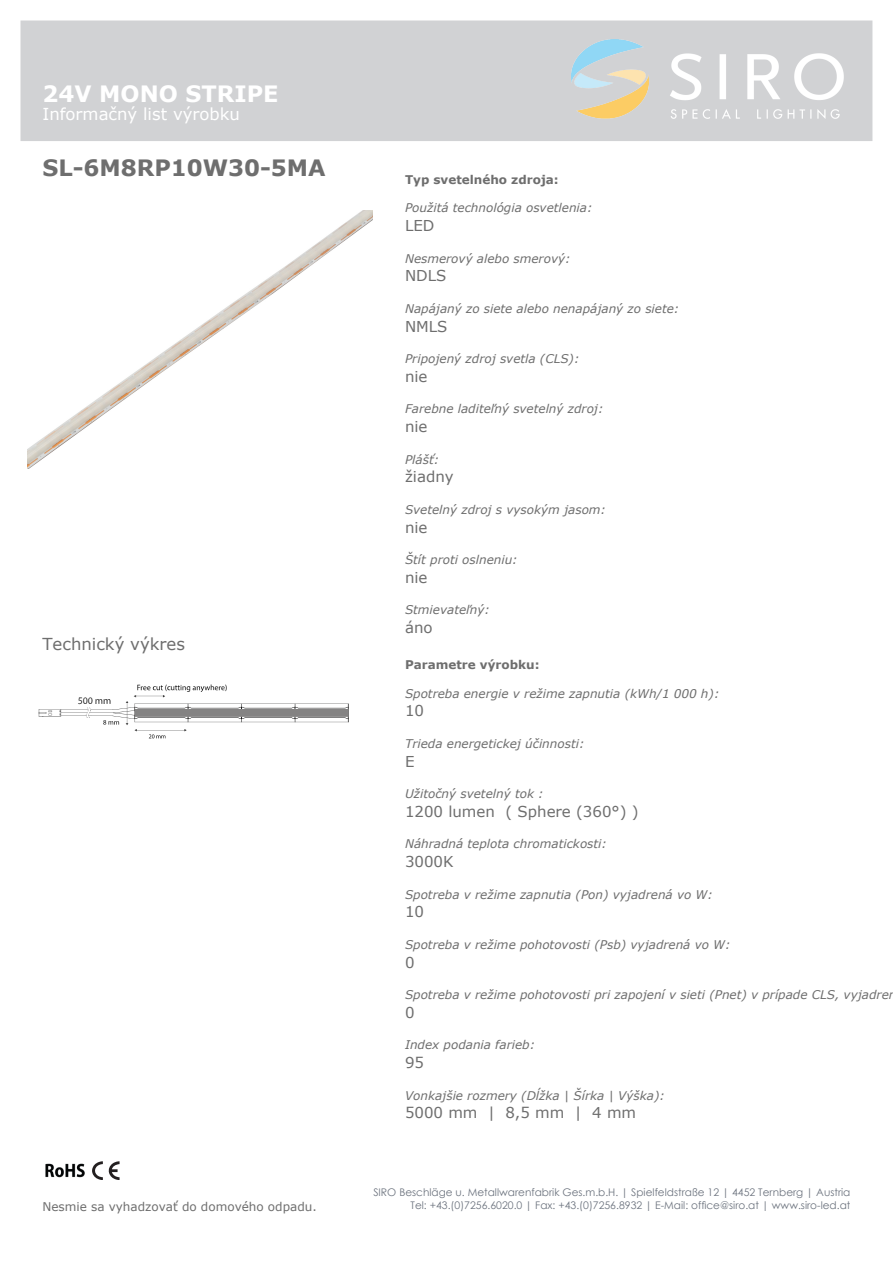
<style>
.page{position:relative;width:893px;height:1263px;background:#fff}
.page>*{position:absolute;margin:0;border:0;box-sizing:border-box;transform-origin:0 0}
.t1{font:700 22.5px "Verdana";color:#6e6e6e}
.t2{font:700 22.5px "Verdana";color:#fff}
.t3{font:16.5px "Verdana";color:#fff}
.t4{font:16.5px "Verdana";color:#6e6e6e}
.t5{font:15px "Verdana";color:#6e6e6e}
.t6{font:italic 12px "Verdana";color:#6e6e6e}
.t7{font:700 12px "Verdana";color:#6e6e6e}
.t8{font:12px "Verdana";color:#6e6e6e}
.t9{font:10.5px/12.6px "Century Gothic";color:#6d747f;text-align:right}
</style>
<div class="page">
<div style="left:21px;top:21px;width:851px;height:120px;background:#d1d2d4"></div>
<img style="left:571px;top:40px;width:272px;height:78px">
<img style="left:45px;top:1163px;width:40px;height:15px">
<svg style="left:92px;top:1161px;width:27px;height:19px"></svg>
<img style="left:27px;top:210px;width:345px;height:259px">
<img style="left:38px;top:684px;width:311px;height:55px">
<h1 class="t2" style="left:42px;top:80px;width:238px">24V MONO STRIPE</h1>
<h2 class="t3" style="left:42px;top:104px;width:199px">Informačný list výrobku</h2>
<h1 class="t1" style="left:42px;top:154px;width:285px">SL-6M8RP10W30-5MA</h1>
<h2 class="t4" style="left:42px;top:633px;width:144px">Technický výkres</h2>
<p class="t8" style="left:42px;top:1198px;width:276px">Nesmie sa vyhadzovať do domového odpadu.</p>
<p class="t7" style="left:405px;top:172px;width:155px">Typ svetelného zdroja:</p>
<p class="t6" style="left:405px;top:200px;width:189px">Použitá technológia osvetlenia:</p>
<p class="t5" style="left:405px;top:216px;width:31px">LED</p>
<p class="t6" style="left:405px;top:250px;width:167px">Nesmerový alebo smerový:</p>
<p class="t5" style="left:405px;top:266px;width:43px">NDLS</p>
<p class="t6" style="left:405px;top:301px;width:276px">Napájaný zo siete alebo nenapájaný zo siete:</p>
<p class="t5" style="left:405px;top:316px;width:44px">NMLS</p>
<p class="t6" style="left:405px;top:351px;width:176px">Pripojený zdroj svetla (CLS):</p>
<p class="t5" style="left:405px;top:367px;width:24px">nie</p>
<p class="t6" style="left:405px;top:401px;width:200px">Farebne laditeľný svetelný zdroj:</p>
<p class="t5" style="left:405px;top:417px;width:24px">nie</p>
<p class="t6" style="left:405px;top:451px;width:36px">Plášť:</p>
<p class="t5" style="left:405px;top:467px;width:50px">žiadny</p>
<p class="t6" style="left:405px;top:502px;width:203px">Svetelný zdroj s vysokým jasom:</p>
<p class="t5" style="left:405px;top:517px;width:24px">nie</p>
<p class="t6" style="left:405px;top:552px;width:114px">Štít proti oslneniu:</p>
<p class="t5" style="left:405px;top:568px;width:24px">nie</p>
<p class="t6" style="left:405px;top:602px;width:86px">Stmievateľný:</p>
<p class="t5" style="left:405px;top:618px;width:29px">áno</p>
<p class="t7" style="left:405px;top:657px;width:136px">Parametre výrobku:</p>
<p class="t6" style="left:405px;top:685px;width:316px">Spotreba energie v režime zapnutia (kWh/1 000 h):</p>
<p class="t5" style="left:405px;top:701px;width:21px">10</p>
<p class="t6" style="left:405px;top:736px;width:181px">Trieda energetickej účinnosti:</p>
<p class="t5" style="left:405px;top:751px;width:11px">E</p>
<p class="t6" style="left:405px;top:786px;width:140px">Užitočný svetelný tok :</p>
<p class="t5" style="left:405px;top:802px;width:235px">1200 lumen ( Sphere (360°) )</p>
<p class="t6" style="left:405px;top:836px;width:203px">Náhradná teplota chromatickosti:</p>
<p class="t5" style="left:405px;top:852px;width:50px">3000K</p>
<p class="t6" style="left:405px;top:886px;width:309px">Spotreba v režime zapnutia (Pon) vyjadrená vo W:</p>
<p class="t5" style="left:405px;top:902px;width:21px">10</p>
<p class="t6" style="left:405px;top:937px;width:327px">Spotreba v režime pohotovosti (Psb) vyjadrená vo W:</p>
<p class="t5" style="left:405px;top:952px;width:11px">0</p>
<p class="t6" style="left:405px;top:987px;width:493px">Spotreba v režime pohotovosti pri zapojení v sieti (Pnet) v prípade CLS, vyjadren</p>
<p class="t5" style="left:405px;top:1003px;width:11px">0</p>
<p class="t6" style="left:405px;top:1037px;width:132px">Index podania farieb:</p>
<p class="t5" style="left:405px;top:1053px;width:21px">95</p>
<p class="t6" style="left:405px;top:1087px;width:261px">Vonkajšie rozmery (Dĺžka | Šírka | Výška):</p>
<p class="t5" style="left:405px;top:1103px;width:233px">5000 mm | 8,5 mm | 4 mm</p>
<p class="t9" style="left:373px;top:1186px;width:479px">SIRO Beschläge u. Metallwarenfabrik Ges.m.b.H. | Spielfeldstraße 12 | 4452 Ternberg | Austria<br>Tel: +43.(0)7256.6020.0 | Fax: +43.(0)7256.8932 | E-Mail: office@siro.at | www.siro-led.at</p>
</div>
